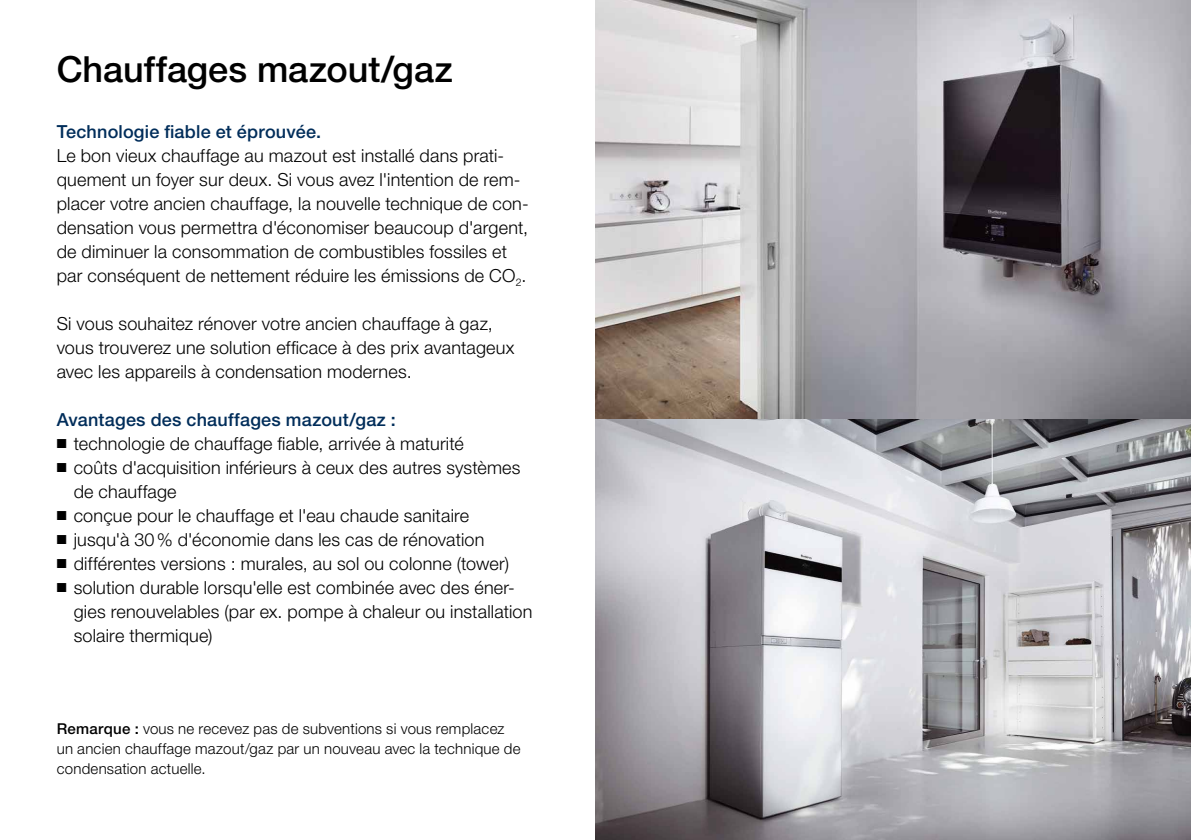
<style>
.page{position:relative;width:1191px;height:840px;background:#fff}
.page>*{position:absolute;margin:0;border:0;box-sizing:border-box;transform-origin:0 0}
.t1{font:500 36px "Helvetica Neue LT Pro";color:#000}
.t2{font:300 18px/24px "Helvetica Neue LT Pro";letter-spacing:.01em;color:#000}
.t3{font:500 18px "Helvetica Neue LT Pro";letter-spacing:.01em;color:#002d5a}
.t4{font:300 15px/20px "Helvetica Neue LT Pro";letter-spacing:.015em;color:#000}
.s1{font-weight:500}
</style>
<div class="page">
<img style="left:595px;top:0;width:596px;height:839px">
<h1 class="t1" style="left:57px;top:48px;width:397px">Chauffages mazout/gaz</h1>
<p class="t3" style="left:57px;top:120px;width:266px">Technologie fiable et éprouvée.</p>
<p class="t2" style="left:57px;top:143px;width:473px">Le bon vieux chauffage au mazout est installé dans prati&shy;quement un foyer sur deux. Si vous avez l'intention de rem&shy;placer votre ancien chauffage, la nouvelle technique de con&shy;densation vous permettra d'économiser beaucoup d'argent, de diminuer la consommation de combustibles fossiles et par conséquent de nettement réduire les émissions de CO<sub>2</sub>.</p>
<p class="t2" style="left:57px;top:311px;width:459px">Si vous souhaitez rénover votre ancien chauffage à gaz, vous trouverez une solution efficace à des prix avantageux avec les appareils à condensation modernes.</p>
<p class="t3" style="left:57px;top:408px;width:341px">Avantages des chauffages mazout/gaz :</p>
<p class="t2" style="left:57px;top:431px;width:409px">■ technologie de chauffage fiable, arrivée à maturité</p>
<p class="t2" style="left:74px;top:455px;width:448px;text-indent:-17px">■ coûts d'acquisition inférieurs à ceux des autres systèmes de chauffage</p>
<p class="t2" style="left:57px;top:503px;width:414px">■ conçue pour le chauffage et l'eau chaude sanitaire</p>
<p class="t2" style="left:57px;top:527px;width:429px">■ jusqu'à 30% d'économie dans les cas de rénovation</p>
<p class="t2" style="left:57px;top:551px;width:454px">■ différentes versions : murales, au sol ou colonne (tower)</p>
<p class="t2" style="left:74px;top:575px;width:460px;text-indent:-17px">■ solution durable lorsqu'elle est combinée avec des éner&shy;gies renouvelables (par ex. pompe à chaleur ou installation solaire thermique)</p>
<p class="t4" style="left:57px;top:718px;width:465px"><span class="s1">Remarque :</span> vous ne recevez pas de subventions si vous remplacez un ancien chauffage mazout/gaz par un nouveau avec la technique de condensation actuelle.</p>
</div>
